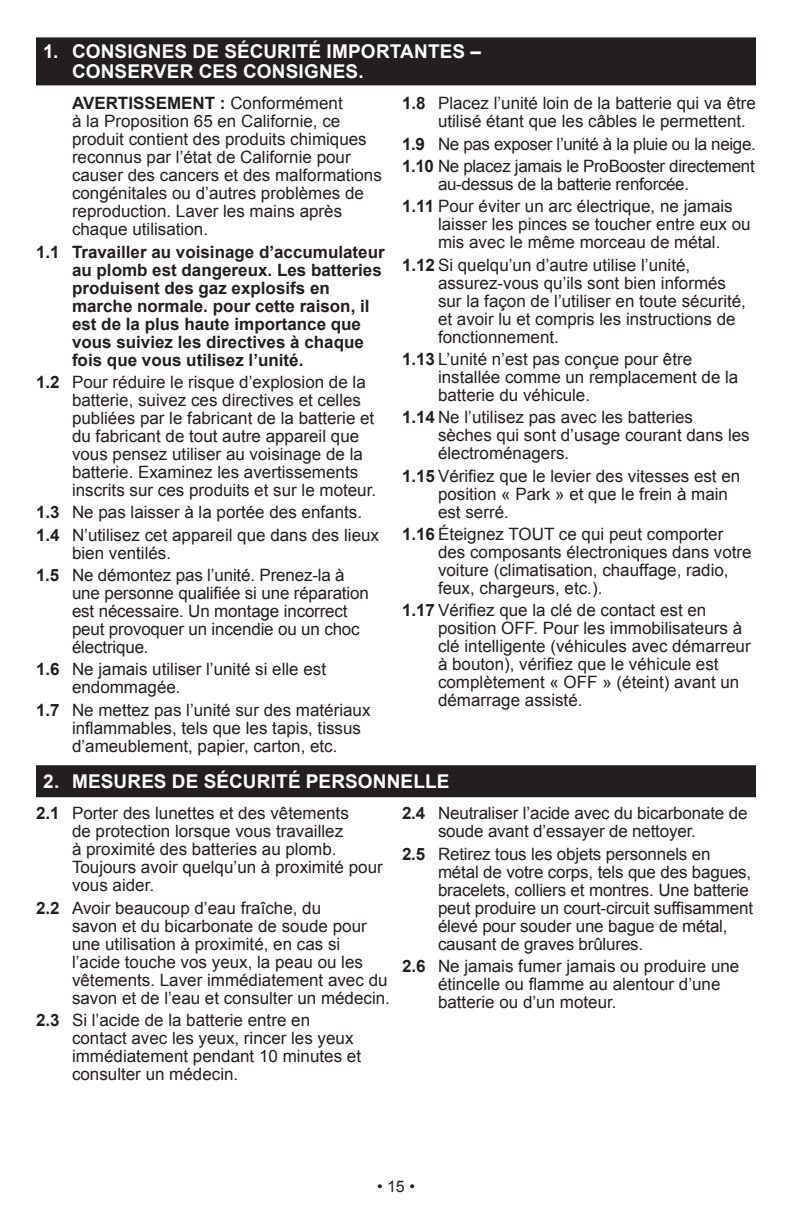
<style>
.page{position:relative;width:792px;height:1224px;background:#fff}
.page>*{position:absolute;margin:0;border:0;box-sizing:border-box;transform-origin:0 0}
.t1{font:700 19px/20px "Arial";letter-spacing:.01em;color:#fff}
.No_bullet_copy_2col{font:17px/18px "Arial";color:#231f20}
.t2{font:700 17px/18px "Arial";color:#231f20}
.No_bullet_copy_2col-2{font:17px/18px "Arial";letter-spacing:-.02em;color:#231f20}
.t3{font:16px "Arial";color:#231f20}
.s1{font-weight:700}
</style>
<div class="page">
<div style="left:36px;top:37px;width:720px;height:48px;background:#231f20"></div>
<div style="left:36px;top:765px;width:720px;height:32px;background:#231f20"></div>
<p class="t1" style="left:72px;top:42px;width:410px;text-indent:-29px">1. CONSIGNES DE SÉCURITÉ IMPORTANTES –<br>CONSERVER CES CONSIGNES.</p>
<p class="No_bullet_copy_2col" style="left:72px;top:95px;width:311px"><span class="s1">AVERTISSEMENT :</span> Conformément<br>à la Proposition 65 en Californie, ce produit contient des produits chimiques reconnus par l’état de Californie pour causer des cancers et des malformations congénitales ou d’autres problèmes de reproduction. Laver les mains après chaque utilisation.</p>
<p class="t2" style="left:72px;top:243px;width:314px;text-indent:-36px">1.1 Travailler au voisinage d’accumulateur au plomb est dangereux. Les batteries produisent des gaz explosifs en marche normale. pour cette raison, il est de la plus haute importance que vous suiviez les directives à chaque fois que vous utilisez l’unité.</p>
<p class="No_bullet_copy_2col" style="left:72px;top:373px;width:306px;text-indent:-36px"><span class="s1">1.2</span> Pour réduire le risque d’explosion de la batterie, suivez ces directives et celles publiées par le fabricant de la batterie et du fabricant de tout autre appareil que vous pensez utiliser au voisinage de la batterie. Examinez les avertissements inscrits sur ces produits et sur le moteur.</p>
<p class="No_bullet_copy_2col" style="left:36px;top:504px;width:328px"><span class="s1">1.3</span> Ne pas laisser à la portée des enfants.</p>
<p class="No_bullet_copy_2col" style="left:72px;top:526px;width:309px;text-indent:-36px"><span class="s1">1.4</span> N’utilisez cet appareil que dans des lieux bien ventilés.</p>
<p class="No_bullet_copy_2col" style="left:72px;top:566px;width:298px;text-indent:-36px"><span class="s1">1.5</span> Ne démontez pas l’unité. Prenez-la à une personne qualifiée si une réparation est nécessaire. Un montage incorrect peut provoquer un incendie ou un choc électrique.</p>
<p class="No_bullet_copy_2col" style="left:72px;top:661px;width:256px;text-indent:-36px"><span class="s1">1.6</span> Ne jamais utiliser l’unité si elle est endommagée.</p>
<p class="No_bullet_copy_2col" style="left:72px;top:701px;width:300px;text-indent:-36px"><span class="s1">1.7</span> Ne mettez pas l’unité sur des matériaux inflammables, tels que les tapis, tissus d’ameublement, papier, carton, etc.</p>
<p class="No_bullet_copy_2col" style="left:438px;top:95px;width:319px;text-indent:-36px"><span class="s1">1.8</span> Placez l’unité loin de la batterie qui va être utilisé étant que les câbles le permettent.</p>
<p class="No_bullet_copy_2col-2" style="left:402px;top:135px;width:355px"><span class="s1">1.9</span> Ne pas exposer l’unité à la pluie ou la neige.</p>
<p class="No_bullet_copy_2col-2" style="left:438px;top:157px;width:318px;text-indent:-36px"><span class="s1">1.10</span> Ne placez jamais le ProBooster directement au-dessus de la batterie renforcée.</p>
<p class="No_bullet_copy_2col" style="left:438px;top:198px;width:314px;text-indent:-36px"><span class="s1">1.11</span> Pour éviter un arc électrique, ne jamais laisser les pinces se toucher entre eux ou mis avec le même morceau de métal.</p>
<p class="No_bullet_copy_2col" style="left:438px;top:256px;width:310px;text-indent:-36px"><span class="s1">1.12</span> Si quelqu’un d’autre utilise l’unité, assurez-vous qu’ils sont bien informés sur la façon de l’utiliser en toute sécurité, et avoir lu et compris les instructions de fonctionnement.</p>
<p class="No_bullet_copy_2col" style="left:438px;top:350px;width:302px;text-indent:-36px"><span class="s1">1.13</span> L’unité n’est pas conçue pour être installée comme un remplacement de la batterie du véhicule.</p>
<p class="No_bullet_copy_2col" style="left:438px;top:409px;width:313px;text-indent:-36px"><span class="s1">1.14</span> Ne l’utilisez pas avec les batteries sèches qui sont d’usage courant dans les électroménagers.</p>
<p class="No_bullet_copy_2col" style="left:438px;top:467px;width:304px;text-indent:-36px"><span class="s1">1.15</span> Vérifiez que le levier des vitesses est en position « Park » et que le frein à main est serré.</p>
<p class="No_bullet_copy_2col" style="left:438px;top:525px;width:315px;text-indent:-36px"><span class="s1">1.16</span> Éteignez TOUT ce qui peut comporter des composants électroniques dans votre voiture (climatisation, chauffage, radio, feux, chargeurs, etc.).</p>
<p class="No_bullet_copy_2col" style="left:438px;top:602px;width:314px;text-indent:-36px"><span class="s1">1.17</span> Vérifiez que la clé de contact est en position OFF. Pour les immobilisateurs à clé intelligente (véhicules avec démarreur à bouton), vérifiez que le véhicule est complètement « OFF » (éteint) avant un démarrage assisté.</p>
<p class="t1" style="left:43px;top:772px;width:408px">2. MESURES DE SÉCURITÉ PERSONNELLE</p>
<p class="No_bullet_copy_2col" style="left:72px;top:804px;width:312px;text-indent:-36px"><span class="s1">2.1</span> Porter des lunettes et des vêtements<br>de protection lorsque vous travaillez<br>à proximité des batteries au plomb.<br>Toujours avoir quelqu’un à proximité pour vous aider.</p>
<p class="No_bullet_copy_2col" style="left:72px;top:899px;width:319px;text-indent:-36px"><span class="s1">2.2</span> Avoir beaucoup d’eau fraîche, du<br>savon et du bicarbonate de soude pour une utilisation à proximité, en cas si l’acide touche vos yeux, la peau ou les vêtements. Laver immédiatement avec du savon et de l’eau et consulter un médecin.</p>
<p class="No_bullet_copy_2col" style="left:72px;top:1011px;width:291px;text-indent:-36px"><span class="s1">2.3</span> Si l’acide de la batterie entre en contact avec les yeux, rincer les yeux immédiatement pendant 10 minutes et consulter un médecin.</p>
<p class="No_bullet_copy_2col" style="left:438px;top:804px;width:311px;text-indent:-36px"><span class="s1">2.4</span> Neutraliser l’acide avec du bicarbonate de soude avant d’essayer de nettoyer.</p>
<p class="No_bullet_copy_2col" style="left:438px;top:845px;width:317px;text-indent:-36px"><span class="s1">2.5</span> Retirez tous les objets personnels en métal de votre corps, tels que des bagues, bracelets, colliers et montres. Une batterie peut produire un court-circuit suffisamment élevé pour souder une bague de métal, causant de graves brûlures.</p>
<p class="No_bullet_copy_2col" style="left:438px;top:957px;width:303px;text-indent:-36px"><span class="s1">2.6</span> Ne jamais fumer jamais ou produire une étincelle ou flamme au alentour d’une batterie ou d’un moteur.</p>
<p class="t3" style="left:377px;top:1176px;width:39px">• 15 •</p>
</div>
